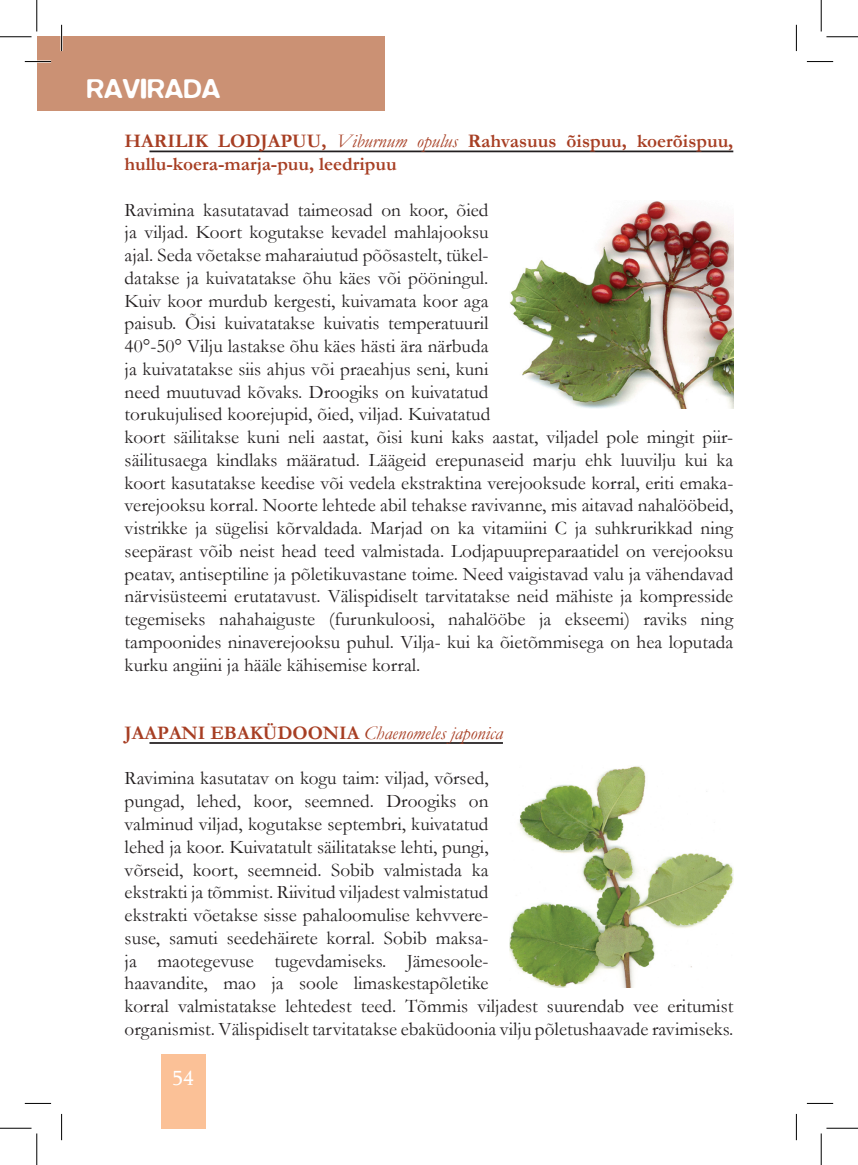
<style>
.page{position:relative;width:858px;height:1165px;background:#fff}
.page>*{position:absolute;margin:0;border:0;box-sizing:border-box;transform-origin:0 0}
.t1{font:500 28px "Blur";color:#fff}
.t2{font:21px "Sylfaen";color:#fff}
.t3{font:19.25px/22.8px "Garamond";color:#231f20}
.t4{font:700 19.25px/22.8px "Garamond";color:#a73e23}
.t5{font:italic 19.25px "Garamond";color:#a73e23}
.s1{font-weight:400;font-style:italic}
.s2{font-weight:700;font-style:normal}
</style>
<div class="page">
<div style="left:161px;top:1054px;width:44px;height:74px;background:#fbc197"></div>
<div style="left:37px;top:37px;width:347px;height:74px;background:#cb9174"></div>
<hr style="left:149px;top:151px;width:584px;height:1px;background:#231f20">
<hr style="left:149px;top:742px;width:354px;height:2px;background:#231f20">
<img style="left:509px;top:201px;width:224px;height:207px">
<img style="left:509px;top:766px;width:224px;height:221px">
<hr style="left:25px;top:60px;width:26px;height:3px;background:#fff">
<hr style="left:60px;top:25px;width:3px;height:26px;background:#fff">
<svg style="left:25px;top:61px;width:26px;height:1px"></svg>
<svg style="left:806px;top:61px;width:26px;height:1px"></svg>
<svg style="left:25px;top:1103px;width:26px;height:1px"></svg>
<svg style="left:806px;top:1103px;width:26px;height:1px"></svg>
<svg style="left:61px;top:25px;width:1px;height:26px"></svg>
<svg style="left:61px;top:1114px;width:1px;height:26px"></svg>
<svg style="left:795px;top:25px;width:1px;height:26px"></svg>
<svg style="left:795px;top:1114px;width:1px;height:26px"></svg>
<hr style="left:0;top:36px;width:32px;height:1px;background:#000">
<hr style="left:826px;top:36px;width:31px;height:1px;background:#000">
<hr style="left:0;top:1128px;width:32px;height:1px;background:#000">
<hr style="left:826px;top:1128px;width:31px;height:1px;background:#000">
<hr style="left:36px;top:0;width:1px;height:32px;background:#000">
<hr style="left:36px;top:1133px;width:1px;height:32px;background:#000">
<hr style="left:820px;top:0;width:1px;height:32px;background:#000">
<hr style="left:820px;top:1133px;width:1px;height:32px;background:#000">
<h1 class="t1" style="left:86px;top:73px;width:135px">RAVIRADA</h1>
<p class="t4" style="left:125px;top:130px;width:610px">HARILIK LODJAPUU, <span class="s1">Viburnum opulus</span> Rahvasuus õispuu, koerõispuu, hullu-koera-marja-puu, leedripuu</p>
<p class="t3" style="left:125px;top:198px;width:610px">Ravimina kasutatavad taimeosad on koor, õied<br>ja viljad. Koort kogutakse kevadel mahlajooksu<br>ajal. Seda võetakse maharaiutud põõsastelt, tükel-<br>datakse ja kuivatatakse õhu käes või pööningul.<br>Kuiv koor murdub kergesti, kuivamata koor aga<br>paisub. Õisi kuivatatakse kuivatis temperatuuril<br>40°-50° Vilju lastakse õhu käes hästi ära närbuda<br>ja kuivatatakse siis ahjus või praeahjus seni, kuni<br>need muutuvad kõvaks. Droogiks on kuivatatud<br>torukujulised koorejupid, õied, viljad. Kuivatatud<br>koort säilitakse kuni neli aastat, õisi kuni kaks aastat, viljadel pole mingit piir&shy;säilitusaega kindlaks määratud. Läägeid erepunaseid marju ehk luuvilju kui ka koort kasutatakse keedise või vedela ekstraktina verejooksude korral, eriti emaka&shy;verejooksu korral. Noorte lehtede abil tehakse ravivanne, mis aitavad nahalööbeid, vistrikke ja sügelisi kõrvaldada. Marjad on ka vitamiini C ja suhkrurikkad ning seepärast võib neist head teed valmistada. Lodjapuupreparaatidel on verejooksu peatav, antiseptiline ja põletikuvastane toime. Need vaigistavad valu ja vähendavad närvisüsteemi erutatavust. Välispidiselt tarvitatakse neid mähiste ja kompresside tegemiseks nahahaiguste (furunkuloosi, nahalööbe ja ekseemi) raviks ning tampoonides ninaverejooksu puhul. Vilja- kui ka õietõmmisega on hea loputada kurku angiini ja hääle kähisemise korral.</p>
<p class="t5" style="left:125px;top:720px;width:379px"><span class="s2">JAAPANI EBAKÜDOONIA</span> Chaenomeles japonica</p>
<p class="t3" style="left:125px;top:766px;width:610px">Ravimina kasutatav on kogu taim: viljad, võrsed,<br>pungad, lehed, koor, seemned. Droogiks on<br>valminud viljad, kogutakse septembri, kuivatatud<br>lehed ja koor. Kuivatatult säilitatakse lehti, pungi,<br>võrseid, koort, seemneid. Sobib valmistada ka<br>ekstrakti ja tõmmist. Riivitud viljadest valmistatud<br>ekstrakti võetakse sisse pahaloomulise kehvvere-<br>suse, samuti seedehäirete korral. Sobib maksa-<br>ja maotegevuse tugevdamiseks. Jämesoole-<br>haavandite, mao ja soole limaskestapõletike<br>korral valmistatakse lehtedest teed. Tõmmis viljadest suurendab vee eritumist organismist. Välispidiselt tarvitatakse ebaküdoonia vilju põletushaavade ravimiseks.</p>
<p class="t2" style="left:173px;top:1064px;width:22px">54</p>
</div>
